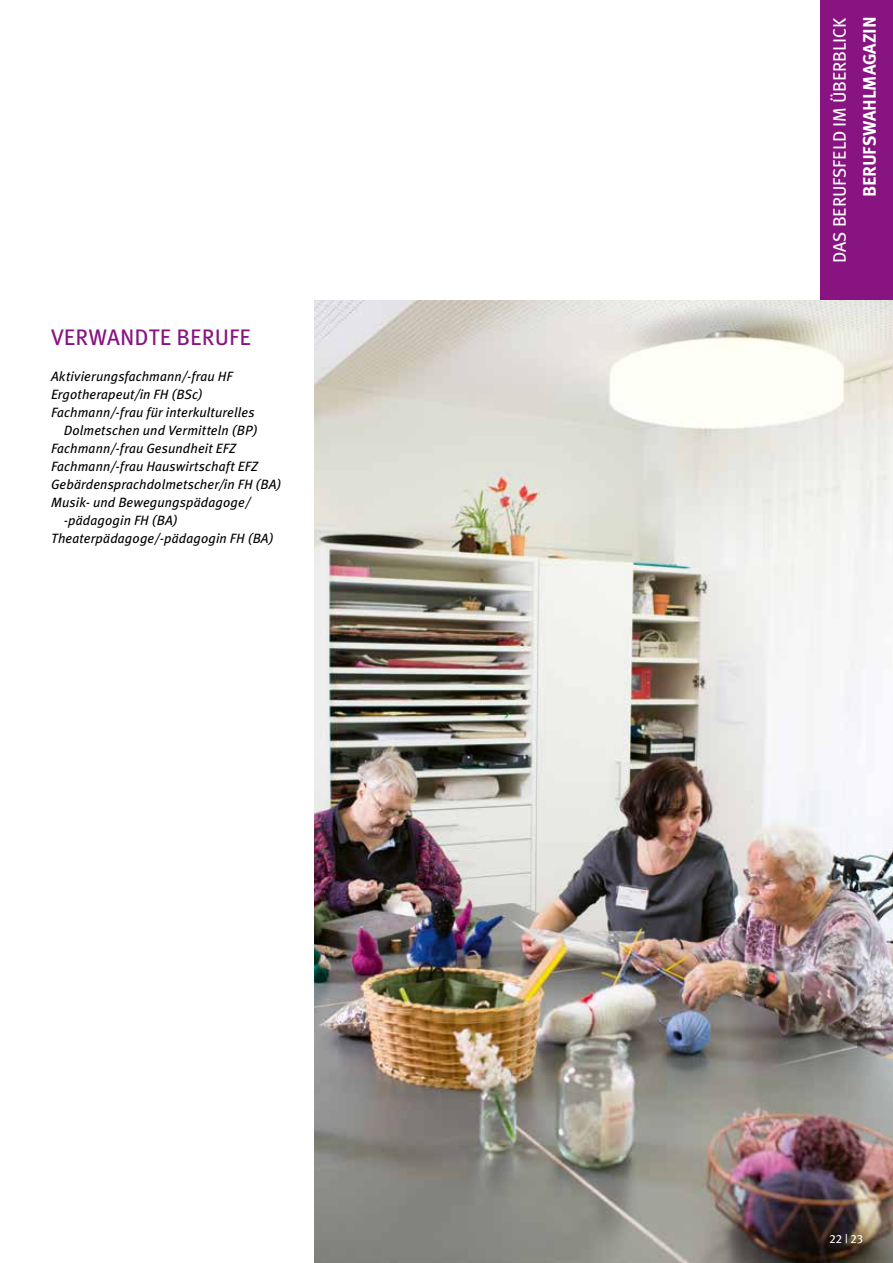
<style>
.page{position:relative;width:893px;height:1263px;background:#fff}
.page>*{position:absolute;margin:0;border:0;box-sizing:border-box;transform-origin:0 0}
.t1{font:22.5px "Meta Mix";color:#871480}
.t2{font:18px "Meta Mix";letter-spacing:-.01em;color:#fff}
.t3{font:18px "Meta Plus Bold Caps";letter-spacing:-.01em;color:#fff}
.t4{font:italic 13.5px "Meta Mix";letter-spacing:.01em;color:#000}
.t5{font:12px "Meta Mix";color:#fff}
</style>
<div class="page">
<div style="left:820px;top:0;width:73px;height:300px;background:#871480"></div>
<img style="left:315px;top:300px;width:578px;height:963px">
<h1 class="t1" style="left:51px;top:324px;width:202px">VERWANDTE BERUFE</h1>
<p class="t4" style="left:51px;top:369px;width:183px">Aktivierungsfachmann/-frau HF</p>
<p class="t4" style="left:51px;top:387px;width:153px">Ergotherapeut/in FH (BSc)</p>
<p class="t4" style="left:51px;top:405px;width:205px">Fachmann/-frau für interkulturelles</p>
<p class="t4" style="left:64px;top:423px;width:195px">Dolmetschen und Vermitteln (BP)</p>
<p class="t4" style="left:51px;top:441px;width:186px">Fachmann/-frau Gesundheit EFZ</p>
<p class="t4" style="left:51px;top:459px;width:208px">Fachmann/-frau Hauswirtschaft EFZ</p>
<p class="t4" style="left:51px;top:477px;width:232px">Gebärdensprachdolmetscher/in FH (BA)</p>
<p class="t4" style="left:51px;top:495px;width:200px">Musik- und Bewegungspädagoge/</p>
<p class="t4" style="left:64px;top:513px;width:115px">-pädagogin FH (BA)</p>
<p class="t4" style="left:51px;top:531px;width:224px">Theaterpädagoge/-pädagogin FH (BA)</p>
<h2 class="t2" style="left:829px;top:263px;width:247px;rotate:-90deg">DAS BERUFSFELD IM ÜBERBLICK</h2>
<h2 class="t3" style="left:859px;top:197px;width:182px;rotate:-90deg">BERUFSWAHLMAGAZIN</h2>
<p class="t5" style="left:829px;top:1231px;width:35px">22 | 23</p>
</div>
